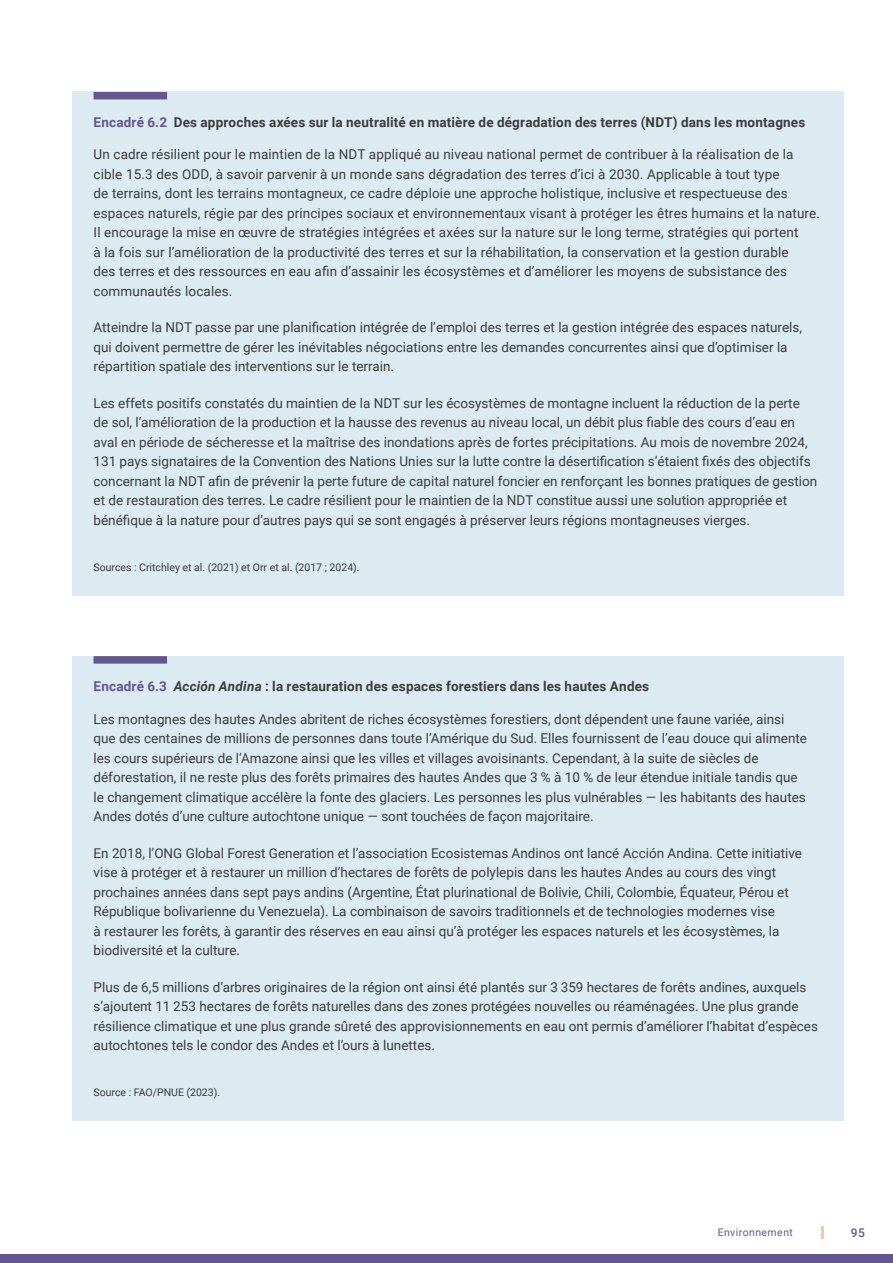
<style>
.page{position:relative;width:893px;height:1263px;background:#fff}
.page>*{position:absolute;margin:0;border:0;box-sizing:border-box;transform-origin:0 0}
.t1{font:13.5px/19.5px "Roboto";color:#3d3d3c}
.t2{font:700 13.5px "Roboto";letter-spacing:.01em;color:#3d3d3c}
.t3{font:500 12px "Roboto";color:#655690}
.t4{font:10.5px "Roboto";color:#3d3d3c}
.t5{font:10.5px "Roboto";letter-spacing:.04em;color:#655690}
.s1{color:#655690}
.s2{font-style:italic}
</style>
<div class="page">
<div style="left:0;top:1254px;width:893px;height:9px;background:#655690"></div>
<svg style="left:822px;top:1226px;width:2px;height:12px"></svg>
<div style="left:72px;top:92px;width:772px;height:60px;background:#dceaf2"></div>
<div style="left:94px;top:92px;width:73px;height:7px;background:#655690"></div>
<div style="left:72px;top:124px;width:772px;height:197px;background:#dceaf2"></div>
<div style="left:72px;top:297px;width:772px;height:99px;background:#dceaf2"></div>
<div style="left:72px;top:373px;width:772px;height:177px;background:#dceaf2"></div>
<div style="left:72px;top:539px;width:772px;height:56px;background:#dceaf2"></div>
<div style="left:72px;top:656px;width:772px;height:60px;background:#dceaf2"></div>
<div style="left:94px;top:656px;width:73px;height:8px;background:#655690"></div>
<div style="left:72px;top:688px;width:772px;height:158px;background:#dceaf2"></div>
<div style="left:72px;top:822px;width:772px;height:158px;background:#dceaf2"></div>
<div style="left:72px;top:956px;width:772px;height:119px;background:#dceaf2"></div>
<div style="left:72px;top:1064px;width:772px;height:56px;background:#dceaf2"></div>
<p class="t2" style="left:94px;top:113px;width:713px"><span class="s1">Encadré 6.2</span> Des approches axées sur la neutralité en matière de dégradation des terres (NDT) dans les montagnes</p>
<p class="t1" style="left:94px;top:144px;width:728px">Un cadre résilient pour le maintien de la NDT appliqué au niveau national permet de contribuer à la réalisation de la cible 15.3 des ODD, à savoir parvenir à un monde sans dégradation des terres d’ici à 2030. Applicable à tout type<br>de terrains, dont les terrains montagneux, ce cadre déploie une approche holistique, inclusive et respectueuse des espaces naturels, régie par des principes sociaux et environnementaux visant à protéger les êtres humains et la nature.<br>Il encourage la mise en œuvre de stratégies intégrées et axées sur la nature sur le long terme, stratégies qui portent<br>à la fois sur l’amélioration de la productivité des terres et sur la réhabilitation, la conservation et la gestion durable<br>des terres et des ressources en eau afin d’assainir les écosystèmes et d’améliorer les moyens de subsistance des communautés locales.</p>
<p class="t1" style="left:94px;top:317px;width:710px">Atteindre la NDT passe par une planification intégrée de l’emploi des terres et la gestion intégrée des espaces naturels, qui doivent permettre de gérer les inévitables négociations entre les demandes concurrentes ainsi que d’optimiser la répartition spatiale des interventions sur le terrain.</p>
<p class="t1" style="left:94px;top:393px;width:725px">Les effets positifs constatés du maintien de la NDT sur les écosystèmes de montagne incluent la réduction de la perte de sol, l’amélioration de la production et la hausse des revenus au niveau local, un débit plus fiable des cours d’eau en aval en période de sécheresse et la maîtrise des inondations après de fortes précipitations. Au mois de novembre 2024, 131 pays signataires de la Convention des Nations Unies sur la lutte contre la désertification s’étaient fixés des objectifs concernant la NDT afin de prévenir la perte future de capital naturel foncier en renforçant les bonnes pratiques de gestion et de restauration des terres. Le cadre résilient pour le maintien de la NDT constitue aussi une solution appropriée et bénéfique à la nature pour d’autres pays qui se sont engagés à préserver leurs régions montagneuses vierges.</p>
<p class="t4" style="left:94px;top:560px;width:268px">Sources : Critchley et al. (2021) et Orr et al. (2017 ; 2024).</p>
<p class="t2" style="left:94px;top:677px;width:557px"><span class="s1">Encadré 6.3</span> <span class="s2">Acción Andina</span> : la restauration des espaces forestiers dans les hautes Andes</p>
<p class="t1" style="left:94px;top:709px;width:715px">Les montagnes des hautes Andes abritent de riches écosystèmes forestiers, dont dépendent une faune variée, ainsi que des centaines de millions de personnes dans toute l’Amérique du Sud. Elles fournissent de l’eau douce qui alimente les cours supérieurs de l’Amazone ainsi que les villes et villages avoisinants. Cependant, à la suite de siècles de déforestation, il ne reste plus des forêts primaires des hautes Andes que 3 % à 10 % de leur étendue initiale tandis que le changement climatique accélère la fonte des glaciers. Les personnes les plus vulnérables — les habitants des hautes Andes dotés d’une culture autochtone unique — sont touchées de façon majoritaire.</p>
<p class="t1" style="left:94px;top:842px;width:710px">En 2018, l’ONG Global Forest Generation et l’association Ecosistemas Andinos ont lancé Acción Andina. Cette initiative vise à protéger et à restaurer un million d’hectares de forêts de polylepis dans les hautes Andes au cours des vingt prochaines années dans sept pays andins (Argentine, État plurinational de Bolivie, Chili, Colombie, Équateur, Pérou et République bolivarienne du Venezuela). La combinaison de savoirs traditionnels et de technologies modernes vise<br>à restaurer les forêts, à garantir des réserves en eau ainsi qu’à protéger les espaces naturels et les écosystèmes, la biodiversité et la culture.</p>
<p class="t1" style="left:94px;top:976px;width:726px">Plus de 6,5 millions d’arbres originaires de la région ont ainsi été plantés sur 3 359 hectares de forêts andines, auxquels s’ajoutent 11 253 hectares de forêts naturelles dans des zones protégées nouvelles ou réaménagées. Une plus grande résilience climatique et une plus grande sûreté des approvisionnements en eau ont permis d’améliorer l’habitat d’espèces autochtones tels le condor des Andes et l’ours à lunettes.</p>
<p class="t4" style="left:94px;top:1085px;width:128px">Source : FAO/PNUE (2023).</p>
<p class="t5" style="left:718px;top:1225px;width:77px">Environnement</p>
<p class="t3" style="left:851px;top:1224px;width:15px">95</p>
</div>
